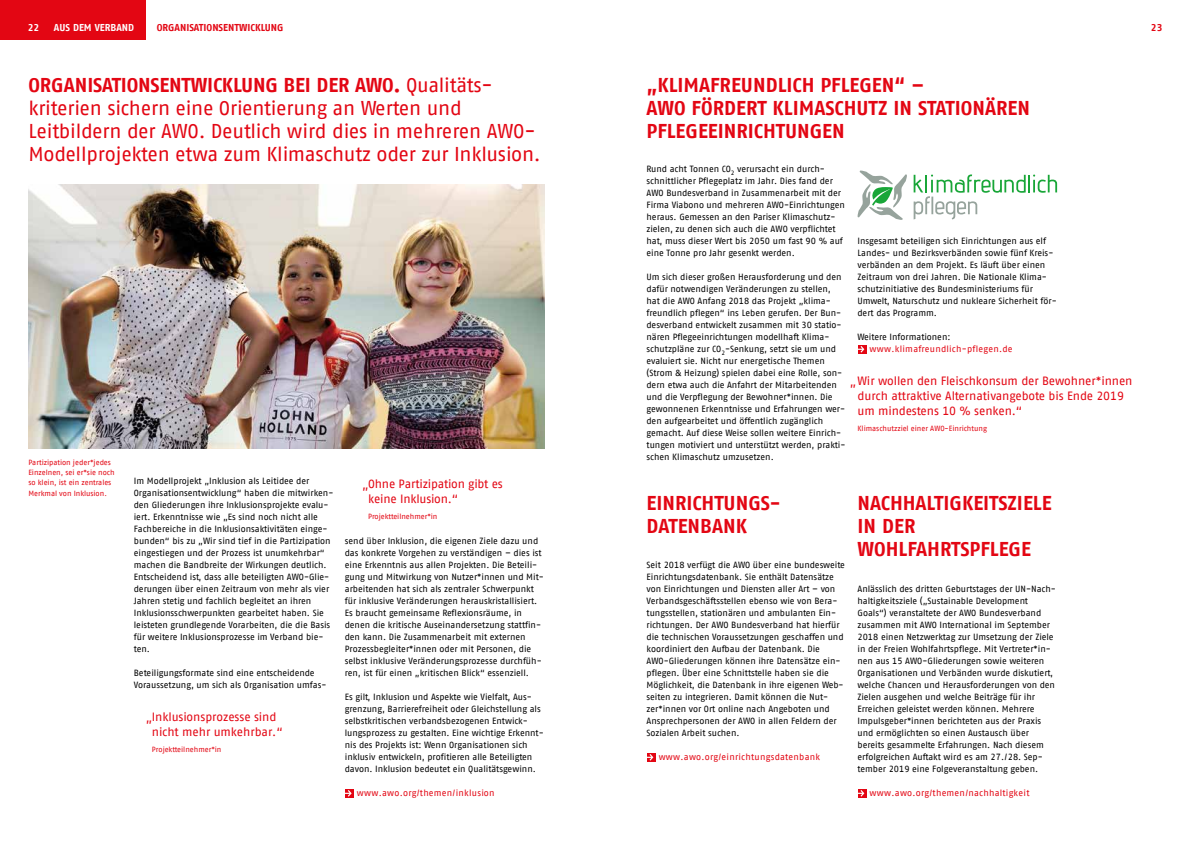
<style>
.page{position:relative;width:1191px;height:842px;background:#fff}
.page>*{position:absolute;margin:0;border:0;box-sizing:border-box;transform-origin:0 0}
.t1{font:20px/23px "AWO Fago Office";letter-spacing:-.01em;color:#e30613}
.t2{font:700 20px/23px "AWO Fago Office";color:#e30613}
.t3{font:12px/15px "AWO Fago Office";letter-spacing:-.01em;color:#e30613}
.t4{font:700 10px "AWO Fago Office";color:#e30613}
.t5{font:700 10px "AWO Fago Office";color:#fff}
.t6{font:9px/12px "AWO Fago Office";color:#000}
.t7{font:9px "AWO Fago Office";letter-spacing:.03em;color:#e30613}
.t8{font:7.5px/10.2px "AWO Fago Office";letter-spacing:-.005em;color:#e30613}
.s1{font-weight:700}
</style>
<div class="page">
<div style="left:345px;top:789px;width:9px;height:9px;background:#e30613"></div>
<svg style="left:345px;top:790px;width:7px;height:7px"></svg>
<img style="left:28px;top:184px;width:516px;height:264px">
<div style="left:857px;top:345px;width:9px;height:9px;background:#e30613"></div>
<svg style="left:857px;top:346px;width:7px;height:7px"></svg>
<svg style="left:857px;top:170px;width:50px;height:50px"></svg>
<svg style="left:913px;top:174px;width:144px;height:45px"></svg>
<div style="left:646px;top:753px;width:9px;height:9px;background:#e30613"></div>
<svg style="left:646px;top:754px;width:7px;height:7px"></svg>
<div style="left:857px;top:789px;width:9px;height:9px;background:#e30613"></div>
<svg style="left:857px;top:790px;width:7px;height:7px"></svg>
<div style="left:0;top:0;width:145px;height:40px;background:#e30613"></div>
<p class="t5" style="left:28px;top:21px;width:13px">22</p>
<p class="t5" style="left:54px;top:21px;width:82px">AUS DEM VERBAND</p>
<p class="t4" style="left:157px;top:21px;width:128px">ORGANISATIONSENTWICKLUNG</p>
<p class="t4" style="left:1150px;top:21px;width:13px">23</p>
<h1 class="t1" style="left:28px;top:74px;width:514px"><span class="s1">ORGANISATIONSENTWICKLUNG BEI DER AWO.</span> Qualitäts&shy;kriterien sichern eine Orientierung an Werten und Leitbildern der AWO. Deutlich wird dies in mehreren AWO-Modellprojekten etwa zum Klimaschutz oder zur Inklusion.</h1>
<p class="t8" style="left:28px;top:457px;width:88px">Partizipation jeder*jedes<br>Einzelnen, sei er*sie noch so klein, ist ein zentrales<br>Merkmal von Inklusion.</p>
<p class="t6" style="left:134px;top:475px;width:201px">Im Modellprojekt „Inklusion als Leitidee der Organisationsentwicklung“ haben die mitwirken&shy;den Gliederungen ihre Inklusionsprojekte evalu&shy;iert. Erkenntnisse wie „Es sind noch nicht alle Fachbereiche in die Inklusionsaktivitäten einge&shy;bunden“ bis zu „Wir sind tief in die Partizipation eingestiegen und der Prozess ist unumkehrbar“ machen die Bandbreite der Wirkungen deutlich.<br>Entscheidend ist, dass alle beteiligten AWO-Glie&shy;derungen über einen Zeitraum von mehr als vier Jahren stetig und fachlich begleitet an ihren Inklusionsschwerpunkten gearbeitet haben. Sie leisteten grundlegende Vorarbeiten, die die Basis für weitere Inklusionsprozesse im Verband bie&shy;ten.</p>
<p class="t6" style="left:134px;top:667px;width:194px">Beteiligungsformate sind eine entscheidende<br>Voraussetzung, um sich als Organisation umfas-</p>
<h2 class="t3" style="left:152px;top:709px;width:132px">Inklusionsprozesse sind nicht mehr umkehrbar.“</h2>
<p class="t8" style="left:152px;top:744px;width:71px">Projektteilnehmer*in</p>
<h2 class="t3" style="left:146px;top:710px;width:8px">„</h2>
<h2 class="t3" style="left:368px;top:476px;width:136px">Ohne Partizipation gibt es keine Inklusion.“</h2>
<p class="t8" style="left:368px;top:511px;width:71px">Projektteilnehmer*in</p>
<h2 class="t3" style="left:362px;top:477px;width:8px">„</h2>
<p class="t6" style="left:345px;top:535px;width:201px">send über Inklusion, die eigenen Ziele dazu und das konkrete Vorgehen zu verständigen – dies ist eine Erkenntnis aus allen Projekten. Die Beteili&shy;gung und Mitwirkung von Nutzer*innen und Mit&shy;arbeitenden hat sich als zentraler Schwerpunkt für inklusive Veränderungen herauskristallisiert.<br>Es braucht gemeinsame Reflexionsräume, in denen die kritische Auseinandersetzung stattfin&shy;den kann. Die Zusammenarbeit mit externen Prozessbegleiter*innen oder mit Personen, die selbst inklusive Veränderungsprozesse durchfüh&shy;ren, ist für einen „kritischen Blick“ essenziell.</p>
<p class="t6" style="left:345px;top:691px;width:200px">Es gilt, Inklusion und Aspekte wie Vielfalt, Aus&shy;grenzung, Barrierefreiheit oder Gleichstellung als selbstkritischen verbandsbezogenen Entwick&shy;lungsprozess zu gestalten. Eine wichtige Erkennt&shy;nis des Projekts ist: Wenn Organisationen sich inklusiv entwickeln, profitieren alle Beteiligten davon. Inklusion bedeutet ein Qualitätsgewinn.</p>
<p class="t7" style="left:357px;top:788px;width:139px">www.awo.org/themen/inklusion</p>
<h1 class="t2" style="left:646px;top:73px;width:385px">„KLIMAFREUNDLICH PFLEGEN“ –<br>AWO FÖRDERT KLIMASCHUTZ IN STATIONÄREN<br>PFLEGEEINRICHTUNGEN</h1>
<p class="t6" style="left:646px;top:163px;width:200px">Rund acht Tonnen CO<sub>2</sub> verursacht ein durch&shy;schnittlicher Pflegeplatz im Jahr. Dies fand der AWO Bundesverband in Zusammenarbeit mit der Firma Viabono und mehreren AWO-Einrichtungen heraus. Gemessen an den Pariser Klimaschutz&shy;zielen, zu denen sich auch die AWO verpflichtet hat, muss dieser Wert bis 2050 um fast 90 % auf eine Tonne pro Jahr gesenkt werden.</p>
<p class="t6" style="left:646px;top:271px;width:200px">Um sich dieser großen Herausforderung und den dafür notwendigen Veränderungen zu stellen, hat die AWO Anfang 2018 das Projekt „klima&shy;freundlich pflegen“ ins Leben gerufen. Der Bun&shy;desverband entwickelt zusammen mit 30 statio&shy;nären Pflegeeinrichtungen modellhaft Klima&shy;schutzpläne zur CO<sub>2</sub>-Senkung, setzt sie um und evaluiert sie. Nicht nur energetische Themen (Strom &amp; Heizung) spielen dabei eine Rolle, son&shy;dern etwa auch die Anfahrt der Mitarbeitenden und die Verpflegung der Bewohner*innen. Die gewonnenen Erkenntnisse und Erfahrungen wer&shy;den aufgearbeitet und öffentlich zugänglich gemacht. Auf diese Weise sollen weitere Einrich&shy;tungen motiviert und unterstützt werden, prakti&shy;schen Klimaschutz umzusetzen.</p>
<p class="t6" style="left:857px;top:235px;width:201px">Insgesamt beteiligen sich Einrichtungen aus elf Landes- und Bezirksverbänden sowie fünf Kreis&shy;verbänden an dem Projekt. Es läuft über einen Zeitraum von drei Jahren. Die Nationale Klima&shy;schutzinitiative des Bundesministeriums für Umwelt, Naturschutz und nukleare Sicherheit för&shy;dert das Programm.</p>
<p class="t6" style="left:857px;top:331px;width:94px">Weitere Informationen:</p>
<p class="t7" style="left:869px;top:344px;width:144px">www.klimafreundlich-pflegen.de</p>
<h2 class="t3" style="left:857px;top:373px;width:276px;text-indent:-8px">„Wir wollen den Fleischkonsum der Bewohner*innen durch attraktive Alternativangebote bis Ende 2019 um mindestens 10 % senken.“</h2>
<p class="t8" style="left:857px;top:423px;width:131px">Klimaschutzziel einer AWO-Einrichtung</p>
<h1 class="t2" style="left:646px;top:491px;width:136px">EINRICHTUNGS-<br>DATENBANK</h1>
<p class="t6" style="left:646px;top:559px;width:200px">Seit 2018 verfügt die AWO über eine bundesweite Einrichtungsdatenbank. Sie enthält Datensätze von Einrichtungen und Diensten aller Art – von Verbandsgeschäftsstellen ebenso wie von Bera&shy;tungsstellen, stationären und ambulanten Ein&shy;richtungen. Der AWO Bundesverband hat hierfür die technischen Voraussetzungen geschaffen und koordiniert den Aufbau der Datenbank. Die AWO-Gliederungen können ihre Datensätze ein&shy;pflegen. Über eine Schnittstelle haben sie die Möglichkeit, die Datenbank in ihre eigenen Web&shy;seiten zu integrieren. Damit können die Nut&shy;zer*innen vor Ort online nach Angeboten und Ansprechpersonen der AWO in allen Feldern der Sozialen Arbeit suchen.</p>
<p class="t7" style="left:658px;top:752px;width:163px">www.awo.org/einrichtungsdatenbank</p>
<h1 class="t2" style="left:857px;top:491px;width:196px">NACHHALTIGKEITSZIELE<br>IN DER<br>WOHLFAHRTSPFLEGE</h1>
<p class="t6" style="left:857px;top:583px;width:200px">Anlässlich des dritten Geburtstages der UN-Nach&shy;haltigkeitsziele („Sustainable Development Goals“) veranstaltete der AWO Bundesverband zusammen mit AWO International im September 2018 einen Netzwerktag zur Umsetzung der Ziele in der Freien Wohlfahrtspflege. Mit Vertreter*in&shy;nen aus 15 AWO-Gliederungen sowie weiteren Organisationen und Verbänden wurde diskutiert, welche Chancen und Herausforderungen von den Zielen ausgehen und welche Beiträge für ihr Erreichen geleistet werden können. Mehrere Impulsgeber*innen berichteten aus der Praxis und ermöglichten so einen Austausch über bereits gesammelte Erfahrungen. Nach diesem erfolgreichen Auftakt wird es am 27./28. Sep&shy;tember 2019 eine Folgeveranstaltung geben.</p>
<p class="t7" style="left:869px;top:788px;width:161px">www.awo.org/themen/nachhaltigkeit</p>
</div>
